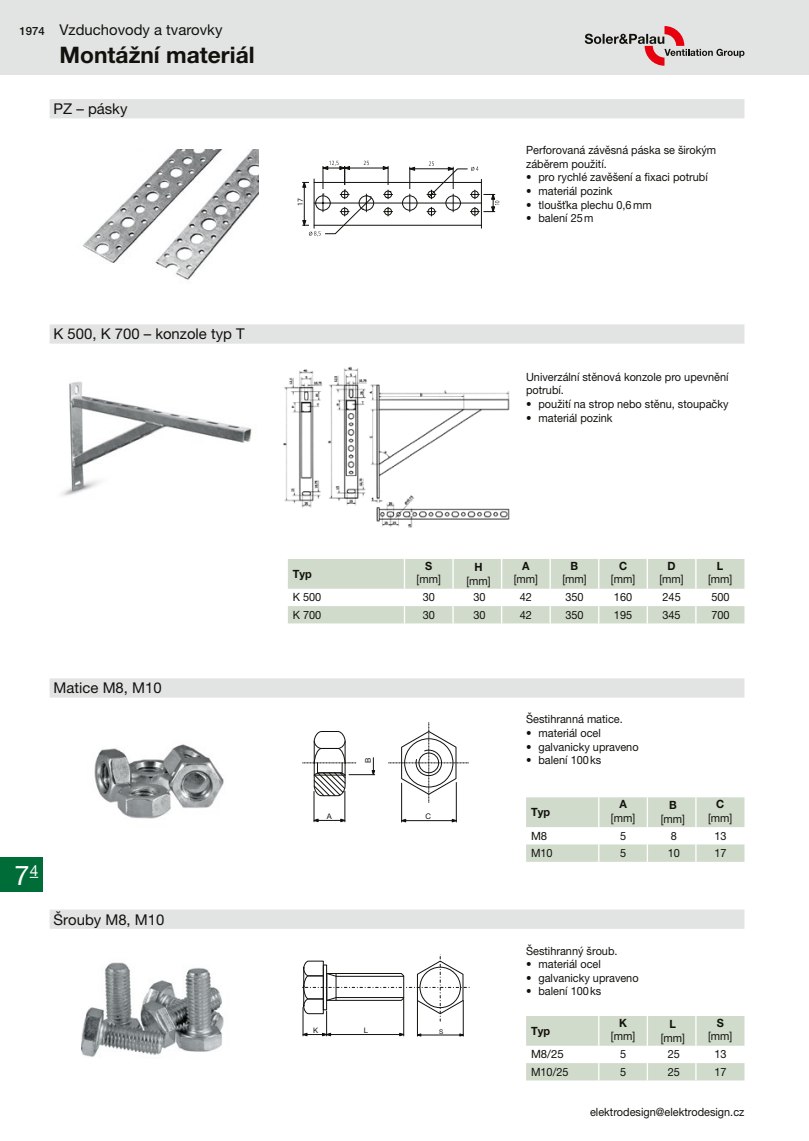
<style>
.page{position:relative;width:809px;height:1141px;background:#fff}
.page>*{position:absolute;margin:0;border:0;box-sizing:border-box;transform-origin:0 0}
.t1{font:27.12px "Helvetica Neue LT Pro";color:#fff}
.t2{font:700 22.75px "Helvetica Neue LT Pro";color:#12120d}
.t3{font:14.88px "Helvetica Neue LT Pro";color:#12120d}
.t4{font:11.38px/13.7px "Helvetica Neue LT Pro";color:#12120d;scale:.96 1}
.t5{font:700 11.38px "Helvetica Neue LT Pro";color:#12120d;scale:.96 1}
.t6{font:11.38px "Helvetica Neue LT Pro";color:#12120d}
.t7{font:7.7px "Helvetica Neue LT Pro";color:#12120d}
.t8{font:7.52px "Myriad Pro";color:#12120d}
.t9{font:7.52px "Helvetica Neue LT Pro";color:#12120d}
.t10{font:6.48px "Helvetica Neue LT Pro";color:#12120d}
.s1{font-weight:500;font-size:11.38px}
</style>
<div class="page">
<div style="left:0;top:0;width:809px;height:74px;background:#e2e3e3"></div>
<div style="left:0;top:858px;width:42px;height:34px;background:#006d38"></div>
<svg style="left:584px;top:26px;width:160px;height:40px"></svg>
<div style="left:50px;top:99px;width:694px;height:19px;background:#e2e3e3"></div>
<div style="left:50px;top:678px;width:694px;height:20px;background:#e2e3e3"></div>
<div style="left:50px;top:910px;width:694px;height:19px;background:#e2e3e3"></div>
<div style="left:50px;top:324px;width:694px;height:20px;background:#e2e3e3"></div>
<img style="left:82px;top:149px;width:177px;height:131px">
<img style="left:94px;top:744px;width:130px;height:75px">
<img style="left:81px;top:962px;width:143px;height:95px">
<img style="left:61px;top:381px;width:191px;height:115px">
<svg style="left:302px;top:161px;width:197px;height:75px"></svg>
<svg style="left:388px;top:723px;width:81px;height:80px"></svg>
<hr style="left:401px;top:783px;width:1px;height:39px;background:#12120d">
<hr style="left:456px;top:782px;width:1px;height:40px;background:#12120d">
<hr style="left:401px;top:820px;width:55px;height:1px;background:#12120d">
<hr style="left:314px;top:791px;width:1px;height:31px;background:#12120d">
<hr style="left:344px;top:791px;width:1px;height:31px;background:#12120d">
<hr style="left:314px;top:820px;width:31px;height:1px;background:#12120d">
<svg style="left:303px;top:731px;width:72px;height:65px"></svg>
<svg style="left:302px;top:954px;width:167px;height:82px"></svg>
<img style="left:283px;top:366px;width:227px;height:162px">
<svg style="left:288px;top:559px;width:456px;height:64px"></svg>
<svg style="left:526px;top:797px;width:218px;height:65px"></svg>
<svg style="left:526px;top:1016px;width:218px;height:64px"></svg>
<h3 class="t3" style="left:19px;top:21px;width:204px"><span class="s1">1974</span> Vzduchovody a tvarovky</h3>
<h2 class="t2" style="left:60px;top:41px;width:196px">Montážní materiál</h2>
<h3 class="t3" style="left:54px;top:100px;width:75px">PZ – pásky</h3>
<p class="t8" style="left:296px;top:206px;width:9px;rotate:-90deg">17</p>
<h3 class="t3" style="left:54px;top:325px;width:192px">K 500, K 700 – konzole typ T</h3>
<p class="t4" style="left:526px;top:143px;width:200px">Perforovaná závěsná páska se širokým záběrem použití.</p>
<p class="t4" style="left:526px;top:170px;width:191px">• pro rychlé zavěšení a fixaci potrubí</p>
<p class="t4" style="left:526px;top:184px;width:92px">• materiál pozink</p>
<p class="t4" style="left:526px;top:198px;width:132px">• tloušťka plechu 0,6mm</p>
<p class="t4" style="left:526px;top:211px;width:72px">• balení 25m</p>
<p class="t4" style="left:526px;top:370px;width:212px">Univerzální stěnová konzole pro upevnění potrubí.</p>
<p class="t4" style="left:526px;top:397px;width:212px">• použití na strop nebo stěnu, stoupačky</p>
<p class="t4" style="left:526px;top:410px;width:92px">• materiál pozink</p>
<h3 class="t3" style="left:54px;top:679px;width:110px">Matice M8, M10</h3>
<h1 class="t1" style="left:15px;top:859px;width:25px">7<sup>4</sup></h1>
<h3 class="t3" style="left:54px;top:910px;width:112px">Šrouby M8, M10</h3>
<p class="t5" style="left:293px;top:567px;width:21px">Typ</p>
<p class="t5" style="left:425px;top:558px;width:9px">S</p>
<p class="t4" style="left:416px;top:572px;width:27px">[mm]</p>
<p class="t5" style="left:474px;top:560px;width:10px">H</p>
<p class="t4" style="left:466px;top:574px;width:27px">[mm]</p>
<p class="t5" style="left:522px;top:558px;width:9px">A</p>
<p class="t4" style="left:514px;top:572px;width:27px">[mm]</p>
<p class="t5" style="left:570px;top:558px;width:10px">B</p>
<p class="t4" style="left:562px;top:572px;width:27px">[mm]</p>
<p class="t5" style="left:619px;top:558px;width:10px">C</p>
<p class="t4" style="left:611px;top:572px;width:27px">[mm]</p>
<p class="t5" style="left:667px;top:558px;width:10px">D</p>
<p class="t4" style="left:659px;top:572px;width:27px">[mm]</p>
<p class="t5" style="left:717px;top:558px;width:8px">L</p>
<p class="t4" style="left:708px;top:572px;width:27px">[mm]</p>
<p class="t4" style="left:293px;top:590px;width:31px">K 500</p>
<p class="t4" style="left:423px;top:590px;width:14px">30</p>
<p class="t4" style="left:473px;top:590px;width:14px">30</p>
<p class="t4" style="left:520px;top:590px;width:14px">42</p>
<p class="t4" style="left:565px;top:590px;width:20px">350</p>
<p class="t4" style="left:614px;top:590px;width:20px">160</p>
<p class="t4" style="left:662px;top:590px;width:20px">245</p>
<p class="t4" style="left:711px;top:590px;width:20px">500</p>
<p class="t4" style="left:293px;top:608px;width:31px">K 700</p>
<p class="t4" style="left:422px;top:608px;width:14px">30</p>
<p class="t4" style="left:473px;top:608px;width:14px">30</p>
<p class="t4" style="left:520px;top:608px;width:14px">42</p>
<p class="t4" style="left:565px;top:608px;width:20px">350</p>
<p class="t4" style="left:614px;top:608px;width:20px">195</p>
<p class="t4" style="left:662px;top:608px;width:20px">345</p>
<p class="t4" style="left:711px;top:608px;width:20px">700</p>
<p class="t7" style="left:363px;top:763px;width:7px;rotate:-90deg">B</p>
<p class="t7" style="left:327px;top:811px;width:6px">A</p>
<p class="t7" style="left:425px;top:812px;width:7px">C</p>
<p class="t9" style="left:313px;top:1026px;width:7px">K</p>
<p class="t9" style="left:364px;top:1026px;width:6px">L</p>
<p class="t10" style="left:439px;top:1027px;width:6px">S</p>
<p class="t4" style="left:526px;top:712px;width:102px">Šestihranná matice.</p>
<p class="t4" style="left:526px;top:726px;width:79px">• materiál ocel</p>
<p class="t4" style="left:526px;top:740px;width:119px">• galvanicky upraveno</p>
<p class="t4" style="left:526px;top:753px;width:80px">• balení 100ks</p>
<p class="t5" style="left:531px;top:805px;width:21px">Typ</p>
<p class="t5" style="left:619px;top:797px;width:9px">A</p>
<p class="t4" style="left:611px;top:811px;width:27px">[mm]</p>
<p class="t5" style="left:669px;top:798px;width:10px">B</p>
<p class="t4" style="left:660px;top:812px;width:27px">[mm]</p>
<p class="t5" style="left:716px;top:797px;width:10px">C</p>
<p class="t4" style="left:708px;top:811px;width:27px">[mm]</p>
<p class="t6" style="left:531px;top:829px;width:18px">M8</p>
<p class="t4" style="left:620px;top:829px;width:8px">5</p>
<p class="t4" style="left:670px;top:829px;width:8px">8</p>
<p class="t4" style="left:714px;top:829px;width:14px">13</p>
<p class="t4" style="left:531px;top:846px;width:24px">M10</p>
<p class="t4" style="left:620px;top:846px;width:8px">5</p>
<p class="t4" style="left:667px;top:846px;width:14px">10</p>
<p class="t4" style="left:714px;top:846px;width:14px">17</p>
<p class="t4" style="left:526px;top:943px;width:97px">Šestihranný šroub.</p>
<p class="t4" style="left:526px;top:957px;width:79px">• materiál ocel</p>
<p class="t4" style="left:526px;top:971px;width:119px">• galvanicky upraveno</p>
<p class="t4" style="left:526px;top:984px;width:80px">• balení 100ks</p>
<p class="t5" style="left:531px;top:1024px;width:21px">Typ</p>
<p class="t5" style="left:619px;top:1015px;width:10px">K</p>
<p class="t4" style="left:611px;top:1029px;width:27px">[mm]</p>
<p class="t5" style="left:669px;top:1017px;width:8px">L</p>
<p class="t4" style="left:660px;top:1031px;width:27px">[mm]</p>
<p class="t5" style="left:716px;top:1015px;width:9px">S</p>
<p class="t4" style="left:708px;top:1029px;width:27px">[mm]</p>
<p class="t6" style="left:531px;top:1048px;width:34px">M8/25</p>
<p class="t4" style="left:620px;top:1047px;width:8px">5</p>
<p class="t4" style="left:667px;top:1047px;width:14px">25</p>
<p class="t4" style="left:714px;top:1047px;width:14px">13</p>
<p class="t4" style="left:531px;top:1065px;width:40px">M10/25</p>
<p class="t4" style="left:620px;top:1065px;width:8px">5</p>
<p class="t4" style="left:667px;top:1065px;width:14px">25</p>
<p class="t4" style="left:714px;top:1065px;width:14px">17</p>
<p class="t4" style="left:590px;top:1105px;width:162px">elektrodesign@elektrodesign.cz</p>
</div>
